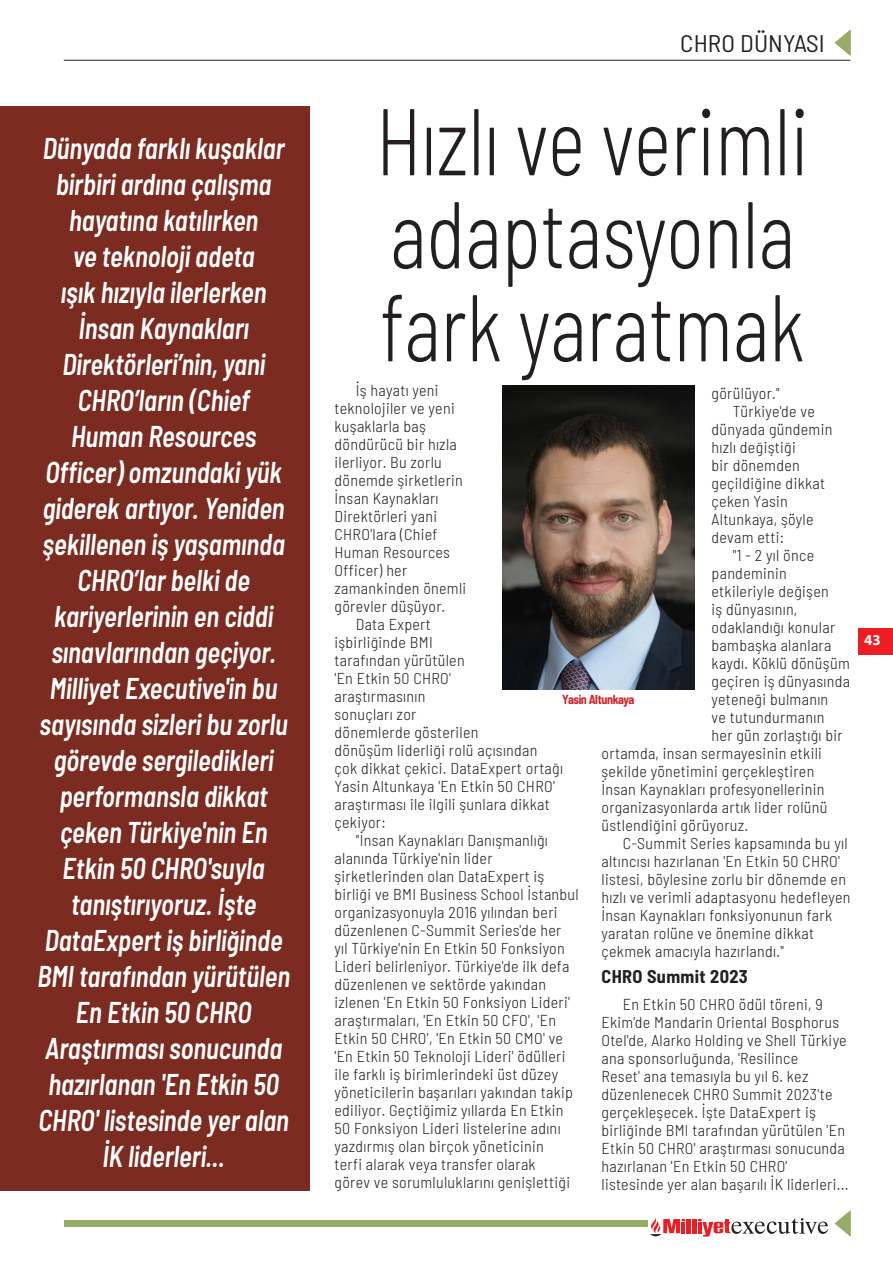
<style>
.page{position:relative;width:893px;height:1263px;background:#fff}
.page>*{position:absolute;margin:0;border:0;box-sizing:border-box;transform-origin:0 0}
.İnce_başlık{font:300 semi-condensed 94.5px "Barlow";color:#231f20;scale:.85 1}
.Tırnak_2{font:italic 600 semi-condensed 30px/36px "Barlow";color:#fff;text-align:center;scale:.89 1}
.t1{font:semi-condensed 24px "Barlow";letter-spacing:.005em;color:#231f20;scale:1.05 1}
.Ara_Baslık{font:700 semi-condensed 18px "Barlow";letter-spacing:.02em;color:#231f20}
.Metin-L{font:300 semi-condensed 15.75px/18px "Barlow";letter-spacing:.02em;color:#231f20}
.t2{font:700 15px "Myriad Pro";color:#fff}
.ResimAltı{font:700 semi-condensed 12.75px "Barlow";letter-spacing:-.03em;color:#d1232a;scale:.95 1}
</style>
<div class="page">
<hr style="left:687px;top:1219px;width:4px;height:14px;background:#ee1d23">
<hr style="left:692px;top:1219px;width:4px;height:14px;background:#ee1d23">
<svg style="left:698px;top:1218px;width:130px;height:18px"></svg>
<svg style="left:650px;top:1218px;width:36px;height:19px"></svg>
<hr style="left:64px;top:60px;width:786px;height:1px;background:#231f20">
<div style="left:64px;top:1220px;width:583px;height:7px;background:#97ac66"></div>
<svg style="left:835px;top:1211px;width:15px;height:25px"></svg>
<div style="left:0;top:106px;width:309px;height:1085px;background:#7b2b20"></div>
<svg style="left:835px;top:30px;width:15px;height:26px"></svg>
<div style="left:858px;top:628px;width:35px;height:27px;background:#ee1d23"></div>
<img style="left:502px;top:385px;width:193px;height:304px">
<p class="Tırnak_2" style="left:37px;top:128px;width:285px">Dünyada farklı kuşaklar birbiri ardına çalışma hayatına katılırken<br>ve teknoloji adeta<br>ışık hızıyla ilerlerken<br>İnsan Kaynakları<br>Direktörleri’nin, yani<br>CHRO’ların (Chief<br>Human Resources<br>Officer) omzundaki yük giderek artıyor. Yeniden şekillenen iş yaşamında<br>CHRO’lar belki de kariyerlerinin en ciddi sınavlarından geçiyor.<br>Milliyet Executive'in bu sayısında sizleri bu zorlu görevde sergiledikleri performansla dikkat çeken Türkiye'nin En<br>Etkin 50 CHRO'suyla tanıştırıyoruz. İşte<br>DataExpert iş birliğinde<br>BMI tarafından yürütülen<br>En Etkin 50 CHRO<br>Araştırması sonucunda hazırlanan 'En Etkin 50<br>CHRO' listesinde yer alan<br>İK liderleri...</p>
<p class="t1" style="left:680px;top:26px;width:139px">CHRO DÜNYASI</p>
<p class="İnce_başlık" style="left:376px;top:74px;width:511px">Hızlı ve verimli</p>
<p class="İnce_başlık" style="left:390px;top:167px;width:478px">adaptasyonla</p>
<p class="İnce_başlık" style="left:380px;top:260px;width:501px">fark yaratmak</p>
<p class="Metin-L" style="left:334px;top:380px;width:133px;text-indent:21px">İş hayatı yeni teknolojiler ve yeni kuşaklarla baş döndürücü bir hızla ilerliyor. Bu zorlu dönemde şirketlerin<br>İnsan Kaynakları<br>Direktörleri yani<br>CHRO'lara (Chief<br>Human Resources<br>Officer) her zamankinden önemli görevler düşüyor.</p>
<p class="Metin-L" style="left:334px;top:614px;width:230px;text-indent:21px">Data Expert<br>işbirliğinde BMI<br>tarafından yürütülen<br>'En Etkin 50 CHRO'<br>araştırmasının<br>sonuçları zor<br>dönemlerde gösterilen<br>dönüşüm liderliği rolü açısından çok dikkat çekici. DataExpert ortağı<br>Yasin Altunkaya 'En Etkin 50 CHRO' araştırması ile ilgili şunlara dikkat çekiyor:</p>
<p class="Metin-L" style="left:334px;top:830px;width:246px;text-indent:21px">"İnsan Kaynakları Danışmanlığı alanında Türkiye'nin lider şirketlerinden olan DataExpert iş birliği ve BMI Business School İstanbul organizasyonuyla 2016 yılından beri düzenlenen C-Summit Series'de her<br>yıl Türkiye'nin En Etkin 50 Fonksiyon Lideri belirleniyor. Türkiye'de ilk defa düzenlenen ve sektörde yakından izlenen 'En Etkin 50 Fonksiyon Lideri' araştırmaları, 'En Etkin 50 CFO', 'En Etkin 50 CHRO', 'En Etkin 50 CMO' ve 'En Etkin 50 Teknoloji Lideri' ödülleri ile farklı iş birimlerindeki üst düzey yöneticilerin başarıları yakından takip ediliyor. Geçtiğimiz yıllarda En Etkin 50 Fonksiyon Lideri listelerine adını yazdırmış olan birçok yöneticinin<br>terfi alarak veya transfer olarak<br>görev ve sorumluluklarını genişlettiği</p>
<p class="Metin-L" style="left:712px;top:383px;width:70px">görülüyor."</p>
<p class="Metin-L" style="left:712px;top:401px;width:122px;text-indent:21px">Türkiye'de ve dünyada gündemin hızlı değiştiği<br>bir dönemden geçildiğine dikkat çeken Yasin<br>Altunkaya, şöyle devam etti:</p>
<p class="Metin-L" style="left:733px;top:545px;width:83px">"1 - 2 yıl önce</p>
<p class="Metin-L" style="left:712px;top:563px;width:77px">pandeminin</p>
<p class="Metin-L" style="left:712px;top:581px;width:119px">etkileriyle değişen</p>
<p class="Metin-L" style="left:712px;top:599px;width:87px">iş dünyasının,</p>
<p class="Metin-L" style="left:712px;top:617px;width:125px">odaklandığı konular</p>
<p class="Metin-L" style="left:712px;top:635px;width:121px">bambaşka alanlara</p>
<p class="Metin-L" style="left:712px;top:653px;width:140px">kaydı. Köklü dönüşüm</p>
<p class="Metin-L" style="left:712px;top:671px;width:140px">geçiren iş dünyasında</p>
<p class="Metin-L" style="left:712px;top:689px;width:118px">yeteneği bulmanın</p>
<p class="Metin-L" style="left:712px;top:707px;width:114px">ve tutundurmanın</p>
<p class="Metin-L" style="left:712px;top:725px;width:132px">her gün zorlaştığı bir</p>
<p class="Metin-L" style="left:601px;top:743px;width:222px">ortamda, insan sermayesinin etkili</p>
<p class="Metin-L" style="left:601px;top:761px;width:214px">şekilde yönetimini gerçekleştiren</p>
<p class="Metin-L" style="left:601px;top:779px;width:225px">İnsan Kaynakları profesyonellerinin</p>
<p class="Metin-L" style="left:601px;top:797px;width:228px">organizasyonlarda artık lider rolünü</p>
<p class="Metin-L" style="left:601px;top:815px;width:148px">üstlendiğini görüyoruz.</p>
<p class="Metin-L" style="left:601px;top:833px;width:250px;text-indent:21px">C-Summit Series kapsamında bu yıl altıncısı hazırlanan 'En Etkin 50 CHRO' listesi, böylesine zorlu bir dönemde en hızlı ve verimli adaptasyonu hedefleyen İnsan Kaynakları fonksiyonunun fark yaratan rolüne ve önemine dikkat çekmek amacıyla hazırlandı."</p>
<p class="Ara_Baslık" style="left:601px;top:964px;width:148px">CHRO Summit 2023</p>
<p class="Metin-L" style="left:601px;top:994px;width:248px;text-indent:21px">En Etkin 50 CHRO ödül töreni, 9<br>Ekim'de Mandarin Oriental Bosphorus Otel'de, Alarko Holding ve Shell Türkiye ana sponsorluğunda, 'Resilince<br>Reset' ana temasıyla bu yıl 6. kez düzenlenecek CHRO Summit 2023'te gerçekleşecek. İşte DataExpert iş birliğinde BMI tarafından yürütülen 'En Etkin 50 CHRO' araştırması sonucunda hazırlanan 'En Etkin 50 CHRO' listesinde yer alan başarılı İK liderleri...</p>
<p class="ResimAltı" style="left:562px;top:691px;width:78px">Yasin Altunkaya</p>
<p class="t2" style="left:864px;top:630px;width:18px">43</p>
<p class="t2" style="left:868px;top:630px;width:18px">43</p>
</div>
